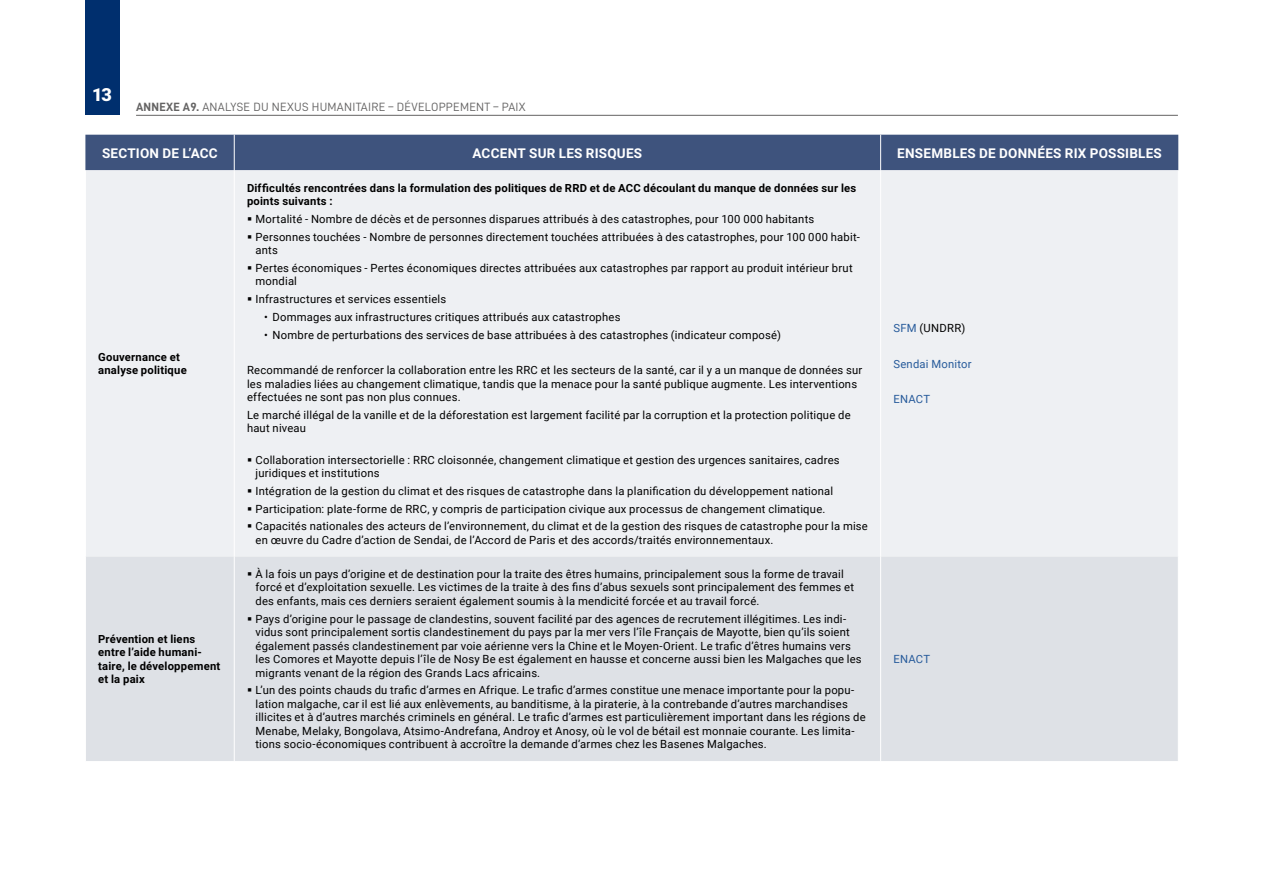
<style>
.page{position:relative;width:1263px;height:893px;background:#fff}
.page>*{position:absolute;margin:0;border:0;box-sizing:border-box;transform-origin:0 0}
.t1{font:900 18px "Roboto";color:#fff}
.t2{font:700 13.5px "Roboto";letter-spacing:.015em;color:#fff}
.t3{font:12px "D DIN";letter-spacing:.025em;color:#646363}
.t4{font:11.25px/13.5px "Roboto";letter-spacing:.02em;color:#000}
.t5{font:700 11.25px/13.5px "Roboto";letter-spacing:.02em;color:#000}
.t6{font:11.25px "Roboto";letter-spacing:.02em;color:#275b9b}
.s1{font-family:"D DIN Bold"}
.s2{color:#275b9b}
</style>
<div class="page">
<div style="left:85px;top:0;width:34px;height:115px;background:#002f6e"></div>
<hr style="left:136px;top:115px;width:1042px;height:1px;background:#646363">
<div style="left:85px;top:135px;width:1093px;height:35px;background:#3e537d"></div>
<div style="left:86px;top:170px;width:1092px;height:387px;background:#eef0f3"></div>
<div style="left:86px;top:557px;width:1092px;height:204px;background:#dee1e6"></div>
<hr style="left:234px;top:135px;width:1px;height:35px;background:#fff">
<hr style="left:880px;top:135px;width:1px;height:35px;background:#fff">
<hr style="left:234px;top:170px;width:1px;height:387px;background:#fff">
<hr style="left:880px;top:170px;width:1px;height:387px;background:#fff">
<hr style="left:234px;top:557px;width:1px;height:204px;background:#fff">
<hr style="left:880px;top:557px;width:1px;height:204px;background:#fff">
<h1 class="t1" style="left:92px;top:82px;width:21px">13</h1>
<p class="t3" style="left:136px;top:100px;width:391px"><span class="s1">ANNEXE A9.</span> ANALYSE DU NEXUS HUMANITAIRE – DÉVELOPPEMENT – PAIX</p>
<p class="t2" style="left:102px;top:143px;width:117px">SECTION DE L’ACC</p>
<p class="t2" style="left:473px;top:143px;width:171px">ACCENT SUR LES RISQUES</p>
<p class="t2" style="left:897px;top:143px;width:266px">ENSEMBLES DE DONNÉES RIX POSSIBLES</p>
<p class="t5" style="left:98px;top:350px;width:90px">Gouvernance et analyse politique</p>
<p class="t5" style="left:98px;top:632px;width:124px">Prévention et liens entre l’aide humani&shy;taire, le développement et la paix</p>
<p class="t5" style="left:247px;top:180px;width:611px">Difficultés rencontrées dans la formulation des politiques de RRD et de ACC découlant du manque de données sur les points suivants :</p>
<p class="t4" style="left:247px;top:212px;width:569px">▪ Mortalité - Nombre de décès et de personnes disparues attribués à des catastrophes, pour 100 000 habitants</p>
<p class="t4" style="left:255px;top:229px;width:606px;text-indent:-9px">▪ Personnes touchées - Nombre de personnes directement touchées attribuées à des catastrophes, pour 100 000 habit&shy;ants</p>
<p class="t4" style="left:255px;top:261px;width:599px;text-indent:-9px">▪ Pertes économiques - Pertes économiques directes attribuées aux catastrophes par rapport au produit intérieur brut mondial</p>
<p class="t4" style="left:247px;top:292px;width:201px">▪ Infrastructures et services essentiels</p>
<p class="t4" style="left:264px;top:310px;width:358px">• Dommages aux infrastructures critiques attribués aux catastrophes</p>
<p class="t4" style="left:264px;top:327px;width:519px">• Nombre de perturbations des services de base attribuées à des catastrophes (indicateur composé)</p>
<p class="t4" style="left:247px;top:363px;width:617px">Recommandé de renforcer la collaboration entre les RRC et les secteurs de la santé, car il y a un manque de données sur les maladies liées au changement climatique, tandis que la menace pour la santé publique augmente. Les interventions effectuées ne sont pas non plus connues.</p>
<p class="t4" style="left:247px;top:408px;width:605px">Le marché illégal de la vanille et de la déforestation est largement facilité par la corruption et la protection politique de haut niveau</p>
<p class="t4" style="left:255px;top:452px;width:586px;text-indent:-9px">▪ Collaboration intersectorielle : RRC cloisonnée, changement climatique et gestion des urgences sanitaires, cadres juridiques et institutions</p>
<p class="t4" style="left:247px;top:484px;width:588px">▪ Intégration de la gestion du climat et des risques de catastrophe dans la planification du développement national</p>
<p class="t4" style="left:247px;top:501px;width:580px">▪ Participation: plate-forme de RRC, y compris de participation civique aux processus de changement climatique.</p>
<p class="t4" style="left:255px;top:519px;width:614px;text-indent:-9px">▪ Capacités nationales des acteurs de l’environnement, du climat et de la gestion des risques de catastrophe pour la mise en œuvre du Cadre d’action de Sendai, de l’Accord de Paris et des accords/traités environnementaux.</p>
<p class="t4" style="left:255px;top:567px;width:600px;text-indent:-9px">▪ À la fois un pays d’origine et de destination pour la traite des êtres humains, principalement sous la forme de travail forcé et d’exploitation sexuelle. Les victimes de la traite à des fins d’abus sexuels sont principalement des femmes et des enfants, mais ces derniers seraient également soumis à la mendicité forcée et au travail forcé.</p>
<p class="t4" style="left:255px;top:611px;width:608px;text-indent:-9px">▪ Pays d’origine pour le passage de clandestins, souvent facilité par des agences de recrutement illégitimes. Les indi&shy;vidus sont principalement sortis clandestinement du pays par la mer vers l’île Français de Mayotte, bien qu’ils soient également passés clandestinement par voie aérienne vers la Chine et le Moyen-Orient. Le trafic d’êtres humains vers les Comores et Mayotte depuis l’île de Nosy Be est également en hausse et concerne aussi bien les Malgaches que les migrants venant de la région des Grands Lacs africains.</p>
<p class="t4" style="left:255px;top:683px;width:612px;text-indent:-9px">▪ L’un des points chauds du trafic d’armes en Afrique. Le trafic d’armes constitue une menace importante pour la popu&shy;lation malgache, car il est lié aux enlèvements, au banditisme, à la piraterie, à la contrebande d’autres marchandises illicites et à d’autres marchés criminels en général. Le trafic d’armes est particulièrement important dans les régions de Menabe, Melaky, Bongolava, Atsimo-Andrefana, Androy et Anosy, où le vol de bétail est monnaie courante. Les limita&shy;tions socio-économiques contribuent à accroître la demande d’armes chez les Basenes Malgaches.</p>
<p class="t4" style="left:893px;top:321px;width:73px"><span class="s2">SFM</span> (UNDRR)</p>
<p class="t6" style="left:893px;top:356px;width:80px">Sendai Monitor</p>
<p class="t6" style="left:893px;top:391px;width:38px">ENACT</p>
<p class="t6" style="left:893px;top:651px;width:38px">ENACT</p>
</div>
